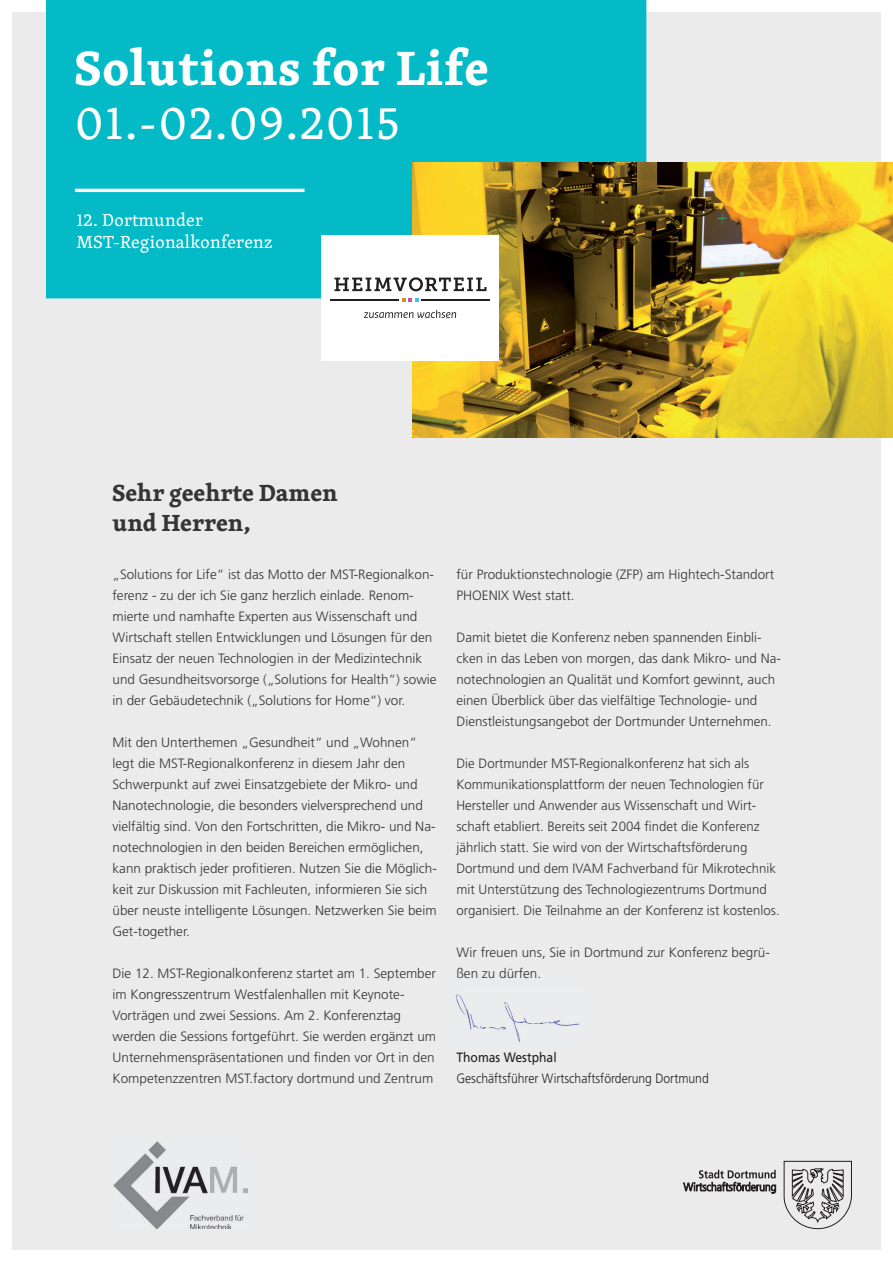
<style>
.page{position:relative;width:893px;height:1263px;background:#fff}
.page>*{position:absolute;margin:0;border:0;box-sizing:border-box;transform-origin:0 0}
.t1{font:700 49.5px "Skolar Latin";letter-spacing:.015em;color:#fff}
.t2{font:48.15px "Skolar Latin";letter-spacing:.025em;color:#fff}
.t3{font:700 24px/30px "Skolar Latin";color:#363536}
.t4{font:18px/21.6px "Skolar Latin";letter-spacing:.015em;color:#fff}
.t5{font:300 13.5px/21px "Frutiger LT";color:#363536}
.t6{font:300 13.5px "Frutiger LT";color:#231f20;scale:.9 1}
.t7{font:13.5px "Frutiger LT";color:#231f20;scale:.9 1}
</style>
<div class="page">
<div style="left:13px;top:13px;width:867px;height:1237px;background:#ebebec"></div>
<div style="left:47px;top:0;width:599px;height:298px;background:#03bac6"></div>
<img style="left:412px;top:163px;width:481px;height:274px">
<img style="left:456px;top:994px;width:123px;height:48px">
<hr style="left:75px;top:189px;width:229px;height:3px;background:#fff">
<svg style="left:783px;top:1161px;width:69px;height:68px"></svg>
<svg style="left:683px;top:1170px;width:93px;height:24px"></svg>
<div style="left:321px;top:235px;width:178px;height:125px;background:#fff"></div>
<svg style="left:402px;top:298px;width:16px;height:4px"></svg>
<svg style="left:334px;top:277px;width:152px;height:14px"></svg>
<svg style="left:364px;top:310px;width:92px;height:8px"></svg>
<hr style="left:330px;top:299px;width:69px;height:2px;background:#231f20">
<hr style="left:421px;top:299px;width:69px;height:2px;background:#231f20">
<img style="left:114px;top:1142px;width:134px;height:87px">
<h1 class="t1" style="left:75px;top:28px;width:416px">Solutions for Life</h1>
<h2 class="t2" style="left:75px;top:87px;width:327px">01.-02.09.2015</h2>
<h3 class="t4" style="left:76px;top:209px;width:198px">12. Dortmunder<br>MST-Regionalkonferenz</h3>
<h3 class="t3" style="left:112px;top:476px;width:227px">Sehr geehrte Damen und Herren,</h3>
<p class="t5" style="left:112px;top:564px;width:326px">„Solutions for Life“ ist das Motto der MST-Regionalkon&shy;ferenz - zu der ich Sie ganz herzlich einlade. Renom&shy;mierte und namhafte Experten aus Wissenschaft und Wirtschaft stellen Entwicklungen und Lösungen für den Einsatz der neuen Technologien in der Medizintechnik und Gesundheitsvorsorge („Solutions for Health“) sowie in der Gebäudetechnik („Solutions for Home“) vor.</p>
<p class="t5" style="left:112px;top:732px;width:326px">Mit den Unterthemen „Gesundheit“ und „Wohnen“ legt die MST-Regionalkonferenz in diesem Jahr den Schwerpunkt auf zwei Einsatzgebiete der Mikro- und Nanotechnologie, die besonders vielversprechend und vielfältig sind. Von den Fortschritten, die Mikro- und Na&shy;notechnologien in den beiden Bereichen ermöglichen, kann praktisch jeder profitieren. Nutzen Sie die Möglich&shy;keit zur Diskussion mit Fachleuten, informieren Sie sich über neuste intelligente Lösungen. Netzwerken Sie beim Get-together.</p>
<p class="t5" style="left:112px;top:963px;width:325px">Die 12. MST-Regionalkonferenz startet am 1. September im Kongresszentrum Westfalenhallen mit Keynote-Vorträgen und zwei Sessions. Am 2. Konferenztag werden die Sessions fortgeführt. Sie werden ergänzt um Unternehmenspräsentationen und finden vor Ort in den Kompetenzzentren MST.factory dortmund und Zentrum</p>
<p class="t5" style="left:456px;top:564px;width:319px">für Produktionstechnologie (ZFP) am Hightech-Standort<br>PHOENIX West statt.</p>
<p class="t5" style="left:456px;top:627px;width:326px">Damit bietet die Konferenz neben spannenden Einbli&shy;cken in das Leben von morgen, das dank Mikro- und Na&shy;notechnologien an Qualität und Komfort gewinnt, auch einen Überblick über das vielfältige Technologie- und Dienstleistungsangebot der Dortmunder Unternehmen.</p>
<p class="t5" style="left:456px;top:753px;width:325px">Die Dortmunder MST-Regionalkonferenz hat sich als Kommunikationsplattform der neuen Technologien für Hersteller und Anwender aus Wissenschaft und Wirt&shy;schaft etabliert. Bereits seit 2004 findet die Konferenz jährlich statt. Sie wird von der Wirtschaftsförderung Dortmund und dem IVAM Fachverband für Mikrotechnik mit Unterstützung des Technologiezentrums Dortmund organisiert. Die Teilnahme an der Konferenz ist kostenlos.</p>
<p class="t5" style="left:456px;top:942px;width:315px">Wir freuen uns, Sie in Dortmund zur Konferenz begrü&shy;ßen zu dürfen.</p>
<p class="t7" style="left:456px;top:1049px;width:113px">Thomas Westphal</p>
<p class="t6" style="left:456px;top:1071px;width:282px">Geschäftsführer Wirtschaftsförderung Dortmund</p>
</div>
